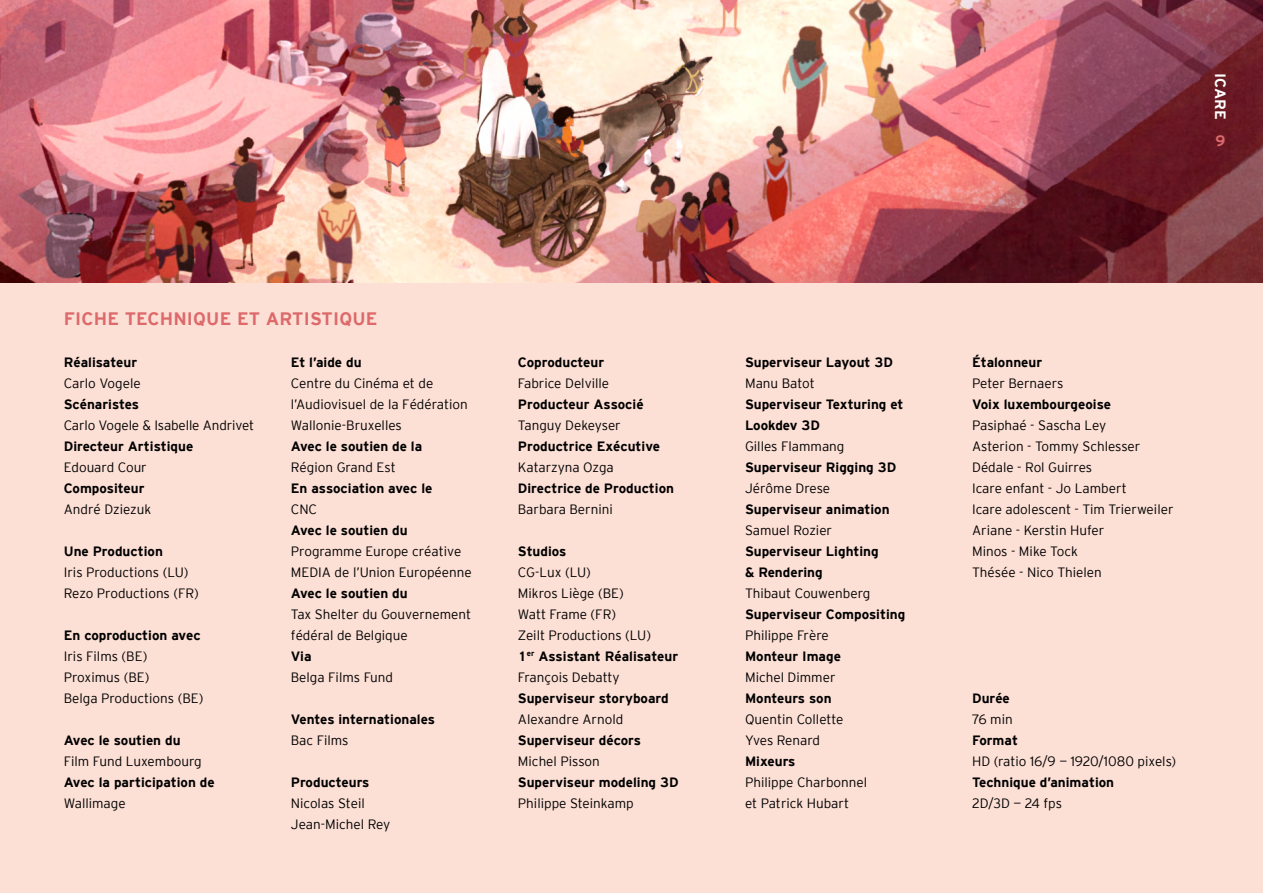
<style>
.page{position:relative;width:1263px;height:893px;background:#fcdfd5}
.page>*{position:absolute;margin:0;border:0;box-sizing:border-box;transform-origin:0 0}
.t1{font:700 18px "Interstate";letter-spacing:.01em;color:#dd696a}
.t2{font:700 15px "Interstate";color:#fff}
.t3{font:700 15px "Interstate";color:#dd696a}
.t4{font:300 13.5px/21px "Interstate";color:#000}
.t5{font:700 13.5px/21px "Interstate";color:#000}
.s1{font-weight:700}
</style>
<div class="page">
<img style="left:0;top:0;width:1263px;height:283px">
<h1 class="t1" style="left:64px;top:309px;width:315px">FICHE TECHNIQUE ET ARTISTIQUE</h1>
<p class="t5" style="left:64px;top:352px;width:75px">Réalisateur</p>
<p class="t4" style="left:64px;top:373px;width:78px">Carlo Vogele</p>
<p class="t5" style="left:64px;top:394px;width:77px">Scénaristes</p>
<p class="t4" style="left:64px;top:415px;width:192px">Carlo Vogele &amp; Isabelle Andrivet</p>
<p class="t5" style="left:64px;top:436px;width:131px">Directeur Artistique</p>
<p class="t4" style="left:64px;top:457px;width:85px">Edouard Cour</p>
<p class="t5" style="left:64px;top:478px;width:82px">Compositeur</p>
<p class="t4" style="left:64px;top:499px;width:89px">André Dziezuk</p>
<p class="t5" style="left:64px;top:541px;width:101px">Une Production</p>
<p class="t4" style="left:64px;top:562px;width:137px">Iris Productions (LU)<br>Rezo Productions (FR)</p>
<p class="t5" style="left:64px;top:625px;width:138px">En coproduction avec</p>
<p class="t4" style="left:64px;top:646px;width:141px">Iris Films (BE)<br>Proximus (BE)<br>Belga Productions (BE)</p>
<p class="t5" style="left:64px;top:730px;width:118px">Avec le soutien du</p>
<p class="t4" style="left:64px;top:751px;width:140px">Film Fund Luxembourg</p>
<p class="t5" style="left:64px;top:772px;width:152px">Avec la participation de</p>
<p class="t4" style="left:64px;top:793px;width:63px">Wallimage</p>
<p class="t5" style="left:291px;top:352px;width:72px">Et l’aide du</p>
<p class="t4" style="left:291px;top:373px;width:178px">Centre du Cinéma et de l’Audiovisuel de la Fédération<br>Wallonie-Bruxelles</p>
<p class="t5" style="left:291px;top:436px;width:133px">Avec le soutien de la</p>
<p class="t4" style="left:291px;top:457px;width:106px">Région Grand Est</p>
<p class="t5" style="left:291px;top:478px;width:143px">En association avec le</p>
<p class="t4" style="left:291px;top:499px;width:28px">CNC</p>
<p class="t5" style="left:291px;top:520px;width:118px">Avec le soutien du</p>
<p class="t4" style="left:291px;top:541px;width:182px">Programme Europe créative<br>MEDIA de l’Union Européenne</p>
<p class="t5" style="left:291px;top:583px;width:118px">Avec le soutien du</p>
<p class="t4" style="left:291px;top:604px;width:182px">Tax Shelter du Gouvernement fédéral de Belgique</p>
<p class="t5" style="left:291px;top:646px;width:22px">Via</p>
<p class="t4" style="left:291px;top:667px;width:104px">Belga Films Fund</p>
<p class="t5" style="left:291px;top:709px;width:146px">Ventes internationales</p>
<p class="t4" style="left:291px;top:730px;width:59px">Bac Films</p>
<p class="t5" style="left:291px;top:772px;width:80px">Producteurs</p>
<p class="t4" style="left:291px;top:793px;width:101px">Nicolas Steil<br>Jean-Michel Rey</p>
<p class="t5" style="left:518px;top:352px;width:88px">Coproducteur</p>
<p class="t4" style="left:518px;top:373px;width:93px">Fabrice Delville</p>
<p class="t5" style="left:518px;top:394px;width:127px">Producteur Associé</p>
<p class="t4" style="left:518px;top:415px;width:104px">Tanguy Dekeyser</p>
<p class="t5" style="left:518px;top:436px;width:144px">Productrice Exécutive</p>
<p class="t4" style="left:518px;top:457px;width:97px">Katarzyna Ozga</p>
<p class="t5" style="left:518px;top:478px;width:158px">Directrice de Production</p>
<p class="t4" style="left:518px;top:499px;width:96px">Barbara Bernini</p>
<p class="t5" style="left:518px;top:541px;width:50px">Studios</p>
<p class="t4" style="left:518px;top:562px;width:162px">CG-Lux (LU)<br>Mikros Liège (BE)<br>Watt Frame (FR)<br>Zeilt Productions (LU)<br><span class="s1">1</span><sup>er</sup> <span class="s1">Assistant Réalisateur<br></span>François Debatty</p>
<p class="t5" style="left:518px;top:688px;width:152px">Superviseur storyboard</p>
<p class="t4" style="left:518px;top:709px;width:107px">Alexandre Arnold</p>
<p class="t5" style="left:518px;top:730px;width:125px">Superviseur décors</p>
<p class="t4" style="left:518px;top:751px;width:83px">Michel Pisson</p>
<p class="t5" style="left:518px;top:772px;width:162px">Superviseur modeling 3D</p>
<p class="t4" style="left:518px;top:793px;width:117px">Philippe Steinkamp</p>
<p class="t5" style="left:745px;top:352px;width:149px">Superviseur Layout 3D</p>
<p class="t4" style="left:745px;top:373px;width:71px">Manu Batot</p>
<p class="t5" style="left:745px;top:394px;width:160px">Superviseur Texturing et<br>Lookdev 3D</p>
<p class="t4" style="left:745px;top:436px;width:101px">Gilles Flammang</p>
<p class="t5" style="left:745px;top:457px;width:153px">Superviseur Rigging 3D</p>
<p class="t4" style="left:745px;top:478px;width:87px">Jérôme Drese</p>
<p class="t5" style="left:745px;top:499px;width:146px">Superviseur animation</p>
<p class="t4" style="left:745px;top:520px;width:89px">Samuel Rozier</p>
<p class="t5" style="left:745px;top:541px;width:135px">Superviseur Lighting &amp; Rendering</p>
<p class="t4" style="left:745px;top:583px;width:127px">Thibaut Couwenberg</p>
<p class="t5" style="left:745px;top:604px;width:162px">Superviseur Compositing</p>
<p class="t4" style="left:745px;top:625px;width:85px">Philippe Frère</p>
<p class="t5" style="left:745px;top:646px;width:97px">Monteur Image</p>
<p class="t4" style="left:745px;top:667px;width:92px">Michel Dimmer</p>
<p class="t5" style="left:745px;top:688px;width:88px">Monteurs son</p>
<p class="t4" style="left:745px;top:709px;width:100px">Quentin Collette<br>Yves Renard</p>
<p class="t5" style="left:745px;top:751px;width:52px">Mixeurs</p>
<p class="t4" style="left:745px;top:772px;width:124px">Philippe Charbonnel et Patrick Hubart</p>
<p class="t2" style="left:1229px;top:73px;width:48px;rotate:90deg">ICARE</p>
<p class="t3" style="left:1215px;top:133px;width:11px">9</p>
<p class="t5" style="left:972px;top:352px;width:72px">Étalonneur</p>
<p class="t4" style="left:972px;top:373px;width:93px">Peter Bernaers</p>
<p class="t5" style="left:972px;top:394px;width:140px">Voix luxembourgeoise</p>
<p class="t4" style="left:972px;top:415px;width:203px">Pasiphaé - Sascha Ley<br>Asterion - Tommy Schlesser<br>Dédale - Rol Guirres<br>Icare enfant - Jo Lambert<br>Icare adolescent - Tim Trierweiler<br>Ariane - Kerstin Hufer<br>Minos - Mike Tock<br>Thésée - Nico Thielen</p>
<p class="t5" style="left:972px;top:688px;width:39px">Durée</p>
<p class="t4" style="left:972px;top:709px;width:42px">76 min</p>
<p class="t5" style="left:972px;top:730px;width:47px">Format</p>
<p class="t4" style="left:972px;top:751px;width:206px">HD (ratio 16/9 — 1920/1080 pixels)</p>
<p class="t5" style="left:972px;top:772px;width:144px">Technique d’animation</p>
<p class="t4" style="left:972px;top:793px;width:91px">2D/3D — 24 fps</p>
</div>
